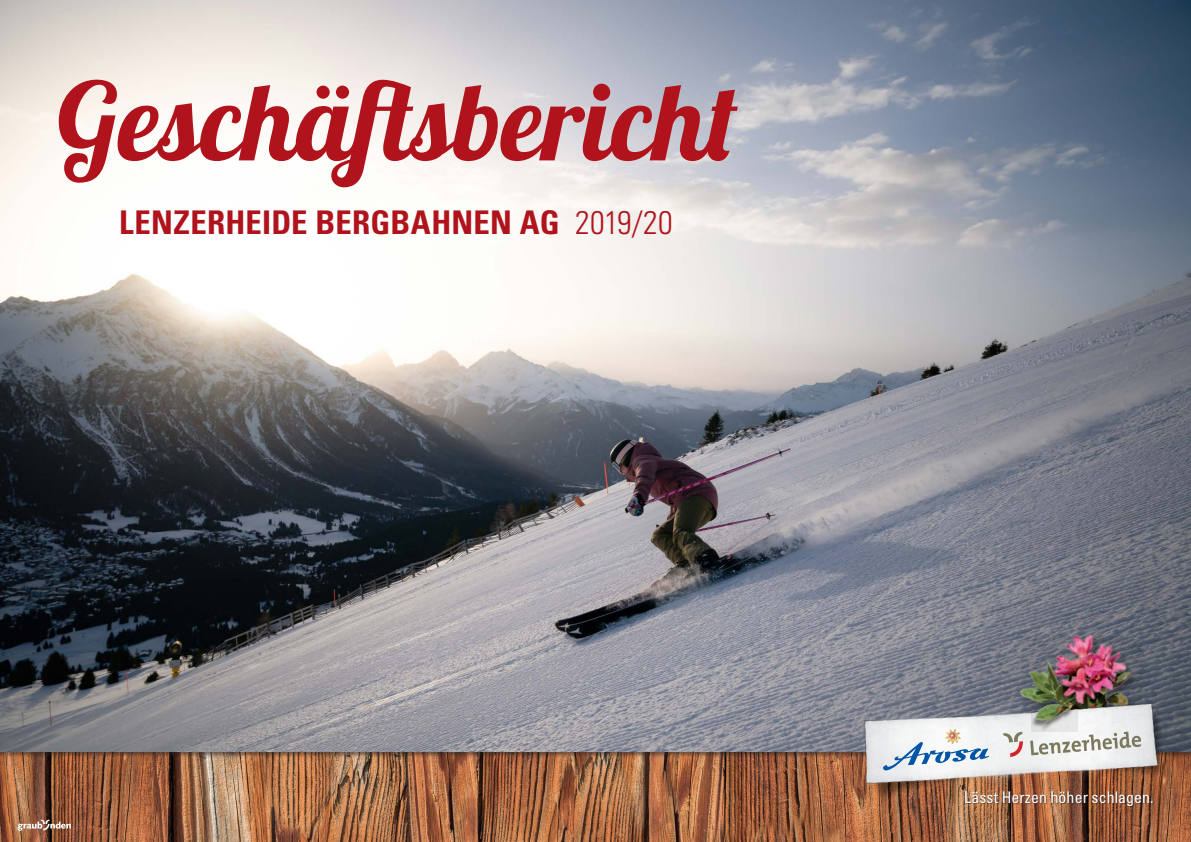
<style>
.page{position:relative;width:1191px;height:842px;background:#fff}
.page>*{position:absolute;margin:0;border:0;box-sizing:border-box;transform-origin:0 0}
.t1{font:107.6px "Lobster 1.4";color:#b0131c}
.t2{font:700 condensed 32.6px "Univers LT Std";letter-spacing:.01em;color:#b0131c}
.t3{font:condensed 16px "Univers LT Std";color:#fff}
.s1{font-weight:300}
</style>
<div class="page">
<img style="left:0;top:758px;width:1191px;height:84px">
<svg style="left:18px;top:820px;width:53px;height:11px"></svg>
<img style="left:0;top:0;width:1191px;height:751px">
<img style="left:854px;top:730px;width:4px;height:81px">
<img style="left:858px;top:679px;width:112px;height:132px">
<svg style="left:881px;top:741px;width:89px;height:31px"></svg>
<img style="left:945px;top:729px;width:16px;height:15px">
<img style="left:970px;top:621px;width:206px;height:190px">
<h1 class="t1" style="left:57px;top:53px;width:682px">Geschäftsbericht</h1>
<p class="t2" style="left:119px;top:202px;width:555px">LENZERHEIDE BERGBAHNEN AG <span class="s1">2019/20</span></p>
<p class="t3" style="left:964px;top:787px;width:191px">Lässt Herzen höher schlagen.</p>
</div>
